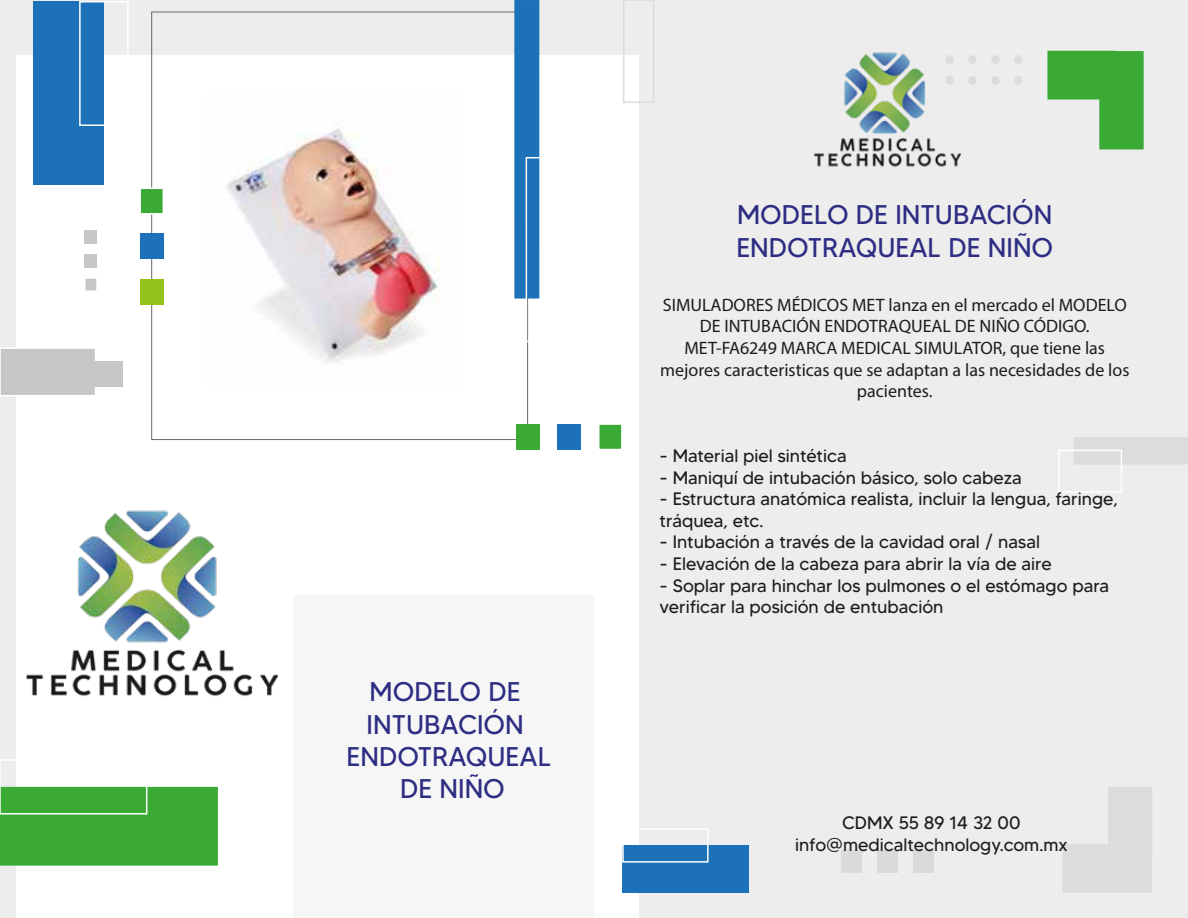
<style>
.page{position:relative;width:1188px;height:918px;background:#ededed}
.page>*{position:absolute;margin:0;border:0;box-sizing:border-box;transform-origin:0 0}
.t1{font:27px/32.4px "MADETOMMY";color:#2d2e83}
.t2{font:18px/21.6px "MADETOMMY";color:#1d1d1b}
.t3{font:18px/21.6px "Myriad Pro";color:#1d1d1b;text-align:center}
</style>
<div class="page">
<svg style="left:1047px;top:51px;width:97px;height:98px"></svg>
<svg style="left:1063px;top:787px;width:89px;height:106px"></svg>
<div style="left:968px;top:76px;width:9px;height:9px;background:#dedcdb;border-radius:50%"></div>
<div style="left:968px;top:55px;width:9px;height:9px;background:#dedcdb;border-radius:50%"></div>
<div style="left:991px;top:76px;width:9px;height:9px;background:#dedcdb;border-radius:50%"></div>
<div style="left:991px;top:55px;width:9px;height:9px;background:#dedcdb;border-radius:50%"></div>
<div style="left:1014px;top:76px;width:9px;height:9px;background:#dedcdb;border-radius:50%"></div>
<div style="left:1014px;top:55px;width:9px;height:9px;background:#dedcdb;border-radius:50%"></div>
<div style="left:16px;top:55px;width:623px;height:863px;background:#fff"></div>
<div style="left:0;top:347px;width:96px;height:49px;background:#c6c6c6;border:2px solid #fff"></div>
<div style="left:28px;top:361px;width:94px;height:25px;background:#c6c6c6"></div>
<div style="left:623px;top:0;width:31px;height:103px;border:2px solid #dedcdb"></div>
<div style="left:623px;top:845px;width:126px;height:48px;background:#1d71b8"></div>
<div style="left:622px;top:828px;width:87px;height:35px;border:2px solid #fff"></div>
<div style="left:140px;top:279px;width:23px;height:26px;background:#95c11f"></div>
<div style="left:140px;top:234px;width:23px;height:25px;background:#1d71b8"></div>
<div style="left:139px;top:188px;width:25px;height:27px;background:#3aaa35;border:2px solid #fff"></div>
<div style="left:516px;top:424px;width:23px;height:26px;background:#3aaa35"></div>
<div style="left:557px;top:424px;width:24px;height:26px;background:#1d71b8"></div>
<div style="left:598px;top:423px;width:25px;height:27px;background:#3aaa35;border:2px solid #fff"></div>
<div style="left:514px;top:0;width:25px;height:299px;background:#1d71b8"></div>
<div style="left:526px;top:157px;width:39px;height:185px;border:2px solid #fff"></div>
<div style="left:85px;top:230px;width:12px;height:14px;background:#c6c6c6"></div>
<div style="left:85px;top:254px;width:12px;height:13px;background:#c6c6c6"></div>
<div style="left:84px;top:277px;width:14px;height:15px;background:#c6c6c6;border:2px solid #fff"></div>
<div style="left:34px;top:2px;width:70px;height:183px;background:#1d71b8"></div>
<div style="left:79px;top:1px;width:50px;height:125px;border:2px solid #fff"></div>
<div style="left:0;top:787px;width:218px;height:79px;background:#3aaa35"></div>
<div style="left:0;top:759px;width:147px;height:56px;border:2px solid #fff"></div>
<div style="left:914px;top:850px;width:20px;height:22px;background:#dadada"></div>
<div style="left:877px;top:850px;width:21px;height:22px;background:#dadada"></div>
<div style="left:841px;top:850px;width:21px;height:23px;background:#dadada"></div>
<div style="left:293px;top:596px;width:301px;height:322px;background:#f6f6f6"></div>
<div style="left:1073px;top:437px;width:115px;height:28px;background:#dedcdb"></div>
<div style="left:1058px;top:450px;width:64px;height:43px;border:2px solid #fff"></div>
<img style="left:26px;top:510px;width:251px;height:187px">
<img style="left:815px;top:52px;width:145px;height:115px">
<img style="left:226px;top:129px;width:214px;height:233px">
<h1 class="t1" style="left:346px;top:675px;width:206px;text-align:center">MODELO DE<br>INTUBACIÓN<br>ENDOTRAQUEAL<br>DE NIÑO</h1>
<h1 class="t1" style="left:736px;top:199px;width:318px">MODELO DE INTUBACIÓN<br>ENDOTRAQUEAL DE NIÑO</h1>
<p class="t3" style="left:660px;top:294px;width:471px">SIMULADORES MÉDICOS MET lanza en el mercado el MODELO DE INTUBACIÓN ENDOTRAQUEAL DE NIÑO CÓDIGO.<br>MET-FA6249 MARCA MEDICAL SIMULATOR, que tiene las mejores caracteristicas que se adaptan a las necesidades de los pacientes.</p>
<p class="t2" style="left:660px;top:445px;width:189px">- Material piel sintética</p>
<p class="t2" style="left:660px;top:466px;width:364px">- Maniquí de intubación básico, solo cabeza</p>
<p class="t2" style="left:660px;top:488px;width:460px">- Estructura anatómica realista, incluir la lengua, faringe, tráquea, etc.</p>
<p class="t2" style="left:660px;top:531px;width:382px">- Intubación a través de la cavidad oral / nasal</p>
<p class="t2" style="left:660px;top:553px;width:394px">- Elevación de la cabeza para abrir la vía de aire</p>
<p class="t2" style="left:660px;top:574px;width:451px">- Soplar para hinchar los pulmones o el estómago para verificar la posición de entubación</p>
<p class="t2" style="left:795px;top:812px;width:274px;text-align:center">CDMX 55 89 14 32 00 info@medicaltechnology.com.mx</p>
</div>
